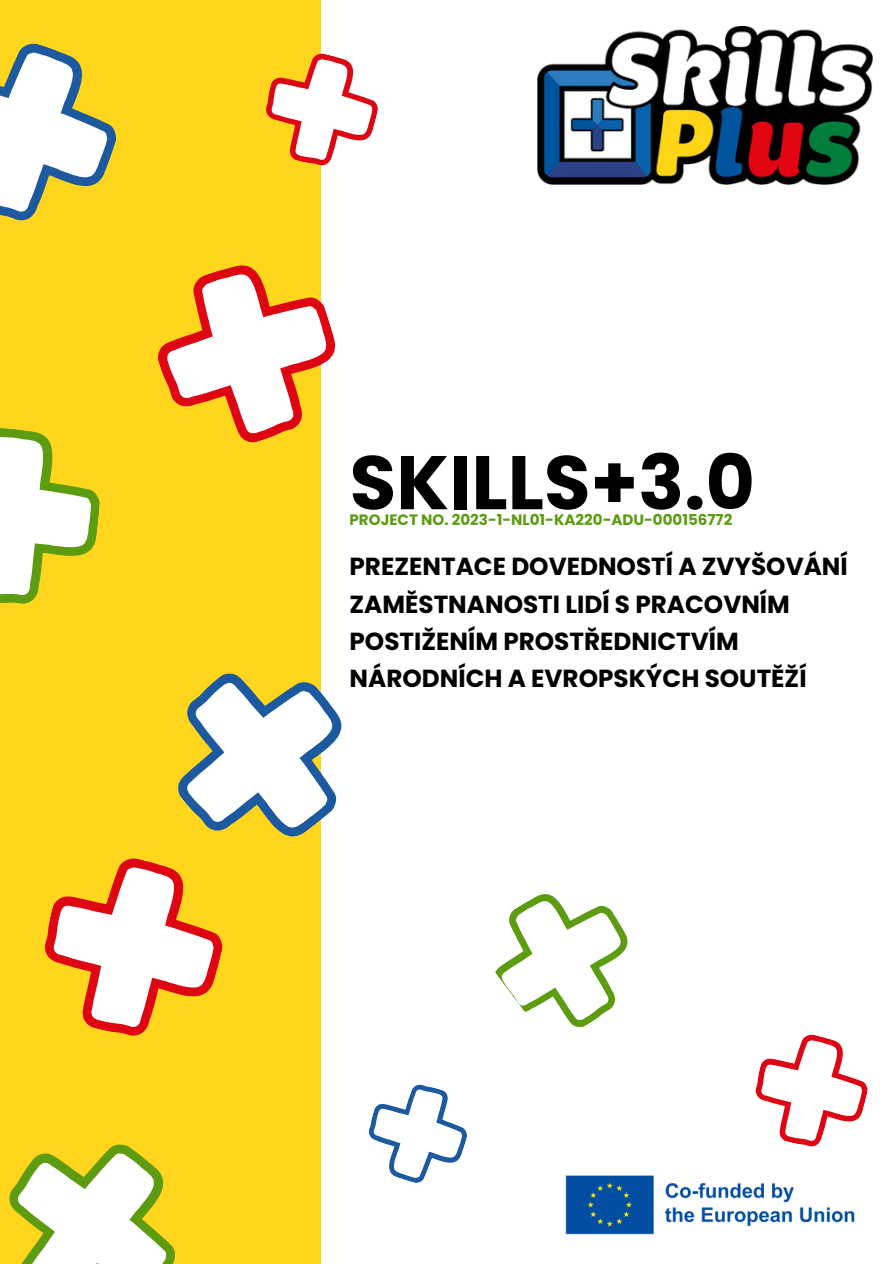
<style>
.page{position:relative;width:894px;height:1264px;background:#fff}
.page>*{position:absolute;margin:0;border:0;box-sizing:border-box;transform-origin:0 0}
.t1{font:700 75.9px "Poppins";color:#000}
.t2{font:700 24.75px/37.2px "Poppins";color:#000}
.t3{font:700 15.15px "Poppins";color:#5d9b11}
</style>
<div class="page">
<div style="left:0;top:0;width:320px;height:1263px;background:#ffd51e"></div>
<svg style="left:0;top:43px;width:116px;height:178px"></svg>
<svg style="left:158px;top:265px;width:177px;height:177px"></svg>
<svg style="left:0;top:428px;width:100px;height:176px"></svg>
<svg style="left:178px;top:673px;width:163px;height:163px"></svg>
<svg style="left:44px;top:858px;width:178px;height:178px"></svg>
<svg style="left:9px;top:1144px;width:166px;height:119px"></svg>
<img style="left:537px;top:26px;width:335px;height:159px">
<img style="left:565px;top:1175px;width:290px;height:60px">
<svg style="left:755px;top:1034px;width:113px;height:113px"></svg>
<svg style="left:368px;top:1084px;width:99px;height:99px"></svg>
<svg style="left:266px;top:33px;width:112px;height:154px"></svg>
<svg style="left:495px;top:894px;width:133px;height:134px"></svg>
<p class="t1" style="left:349px;top:429px;width:407px">SKILLS+3.0</p>
<p class="t3" style="left:349px;top:509px;width:384px">PROJECT NO. 2023-1-NL01-KA220-ADU-000156772</p>
<p class="t2" style="left:349px;top:548px;width:499px">PREZENTACE DOVEDNOSTÍ A ZVYŠOVÁNÍ<br>ZAMĚSTNANOSTI LIDÍ S PRACOVNÍM<br>POSTIŽENÍM PROSTŘEDNICTVÍM<br>NÁRODNÍCH A EVROPSKÝCH SOUTĚŽÍ</p>
</div>
